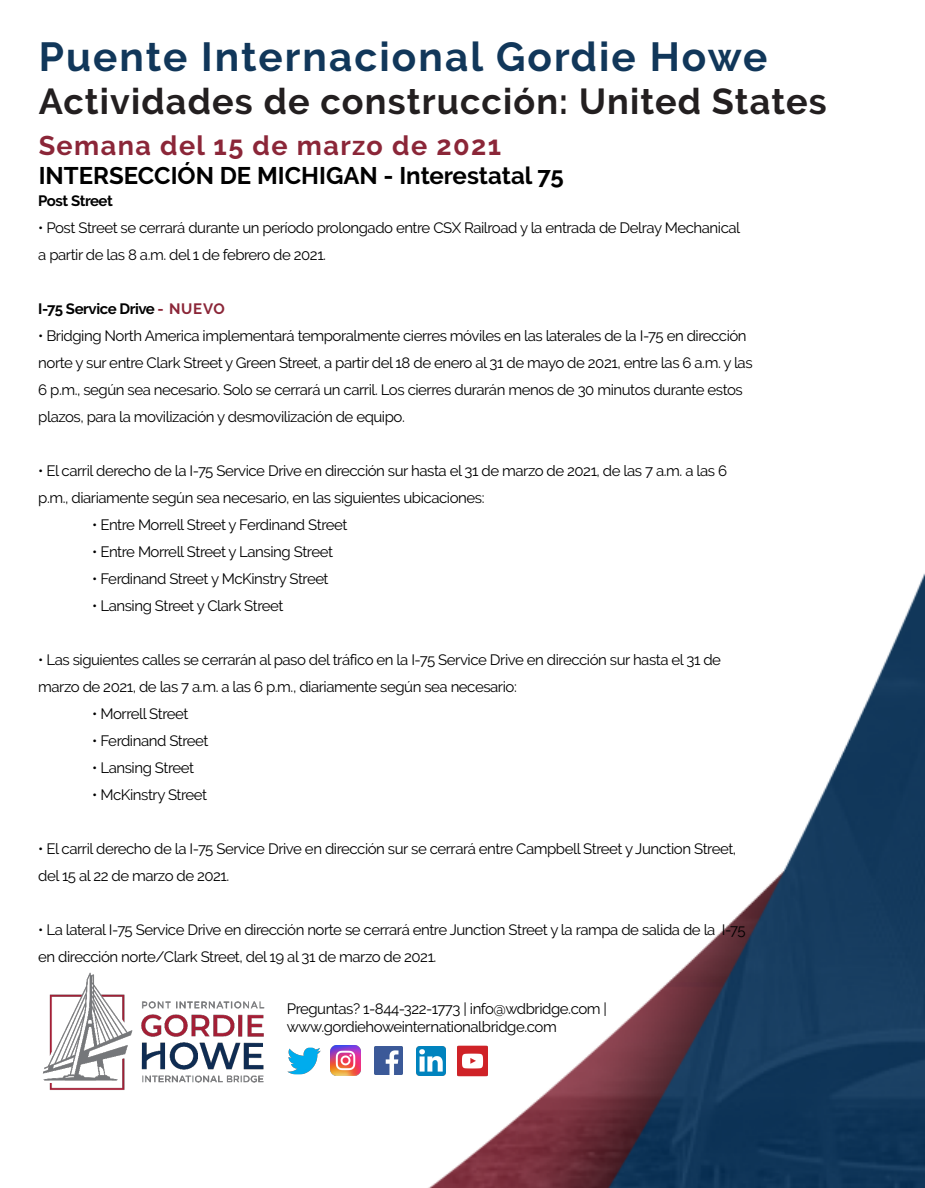
<style>
.page{position:relative;width:925px;height:1188px;background:#fff}
.page>*{position:absolute;margin:0;border:0;box-sizing:border-box;transform-origin:0 0}
.t1{font:700 40.5px "Raleway";letter-spacing:.05em;color:#11375a}
.t2{font:700 36px "Raleway";letter-spacing:.03em;color:#231f20}
.t3{font:700 27px "Raleway";letter-spacing:.05em;color:#8b2638}
.t4{font:700 24px "Raleway";color:#000}
.t5{font:15px/27px "Raleway";letter-spacing:-.03em;color:#000}
.t6{font:700 15px "Raleway";letter-spacing:-.03em;color:#000}
.s1{color:#8b2638}
</style>
<div class="page">
<img style="left:333px;top:573px;width:592px;height:615px">
<img style="left:287px;top:1047px;width:34px;height:28px">
<img style="left:374px;top:1047px;width:28px;height:28px">
<img style="left:417px;top:1046px;width:29px;height:29px">
<img style="left:456px;top:1045px;width:33px;height:32px">
<img style="left:330px;top:1046px;width:30px;height:30px">
<img style="left:42px;top:972px;width:223px;height:118px">
<h1 class="t1" style="left:39px;top:33px;width:730px">Puente Internacional Gordie Howe</h1>
<h2 class="t2" style="left:39px;top:81px;width:789px">Actividades de construcción: United States</h2>
<h3 class="t3" style="left:39px;top:130px;width:464px">Semana del 15 de marzo de 2021</h3>
<h3 class="t4" style="left:39px;top:162px;width:526px">INTERSECCIÓN DE MICHIGAN - Interestatal 75</h3>
<p class="t6" style="left:38px;top:192px;width:76px">Post Street</p>
<p class="t5" style="left:38px;top:214px;width:703px">• Post Street se cerrará durante un período prolongado entre CSX Railroad y la entrada de Delray Mechanical a partir de las 8 a.m. del 1 de febrero de 2021.</p>
<p class="t6" style="left:38px;top:300px;width:188px">I-75 Service Drive <span class="s1">- NUEVO</span></p>
<p class="t5" style="left:38px;top:322px;width:716px">• Bridging North America implementará temporalmente cierres móviles en las laterales de la I-75 en dirección norte y sur entre Clark Street y Green Street, a partir del 18 de enero al 31 de mayo de 2021, entre las 6 a.m. y las 6 p.m., según sea necesario. Solo se cerrará un carril. Los cierres durarán menos de 30 minutos durante estos plazos, para la movilización y desmovilización de equipo.</p>
<p class="t5" style="left:38px;top:457px;width:690px">• El carril derecho de la I-75 Service Drive en dirección sur hasta el 31 de marzo de 2021, de las 7 a.m. a las 6 p.m., diariamente según sea necesario, en las siguientes ubicaciones:</p>
<p class="t5" style="left:92px;top:511px;width:257px">• Entre Morrell Street y Ferdinand Street</p>
<p class="t5" style="left:92px;top:538px;width:242px">• Entre Morrell Street y Lansing Street</p>
<p class="t5" style="left:92px;top:565px;width:238px">• Ferdinand Street y McKinstry Street</p>
<p class="t5" style="left:92px;top:592px;width:193px">• Lansing Street y Clark Street</p>
<p class="t5" style="left:38px;top:646px;width:684px">• Las siguientes calles se cerrarán al paso del tráfico en la I-75 Service Drive en dirección sur hasta el 31 de marzo de 2021, de las 7 a.m. a las 6 p.m., diariamente según sea necesario:</p>
<p class="t5" style="left:92px;top:700px;width:98px">• Morrell Street</p>
<p class="t5" style="left:92px;top:727px;width:118px">• Ferdinand Street</p>
<p class="t5" style="left:92px;top:754px;width:103px">• Lansing Street</p>
<p class="t5" style="left:92px;top:781px;width:117px">• McKinstry Street</p>
<p class="t5" style="left:38px;top:835px;width:699px">• El carril derecho de la I-75 Service Drive en dirección sur se cerrará entre Campbell Street y Junction Street, del 15 al 22 de marzo de 2021.</p>
<p class="t5" style="left:38px;top:916px;width:709px">• La lateral I-75 Service Drive en dirección norte se cerrará entre Junction Street y la rampa de salida de la I-75 en dirección norte/Clark Street, del 19 al 31 de marzo de 2021.</p>
<p class="t5" style="left:287px;top:1000px;width:322px;line-height:18px">Preguntas? 1-844-322-1773 | info@wdbridge.com | www.gordiehoweinternationalbridge.com</p>
</div>
